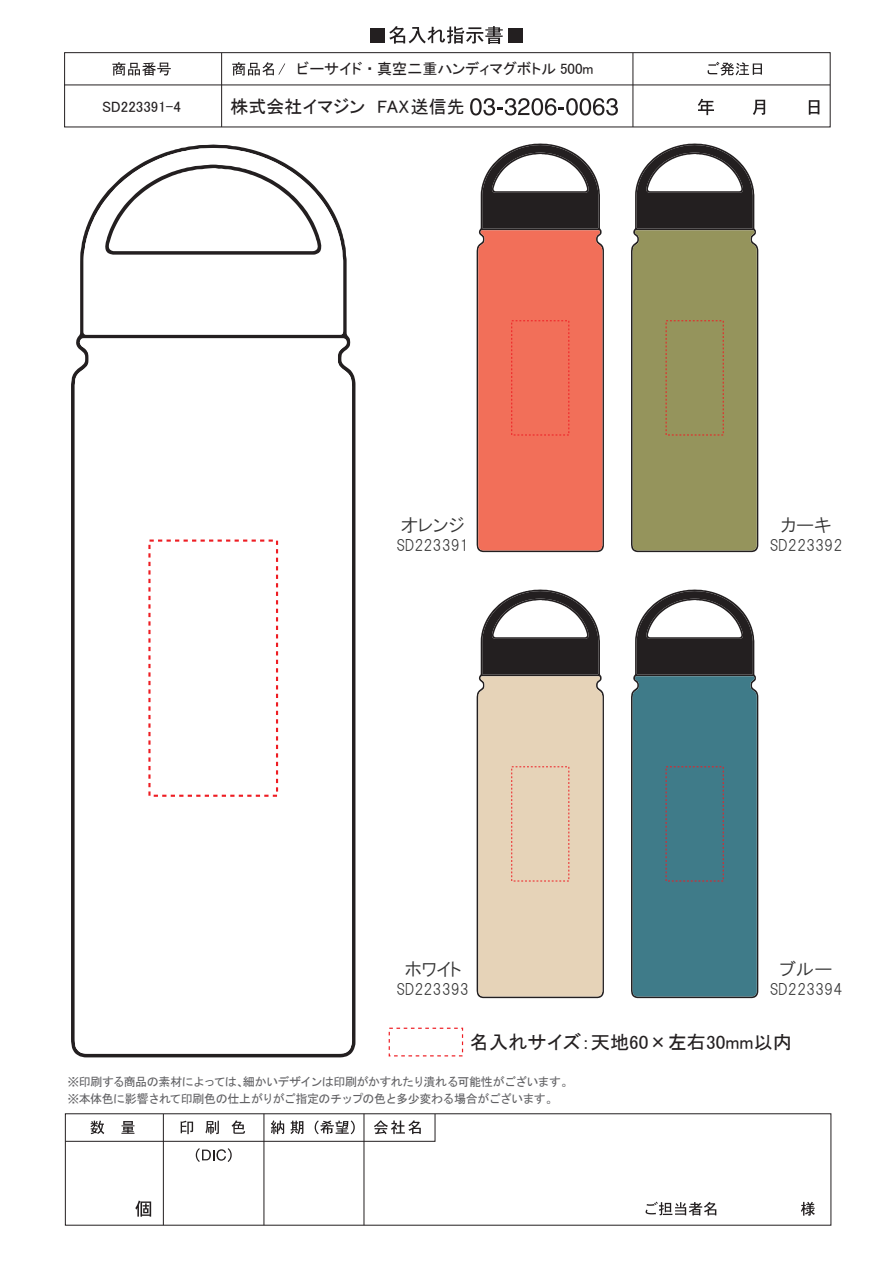
<style>
.page{position:relative;width:893px;height:1263px;background:#fff}
.page>*{position:absolute;margin:0;border:0;box-sizing:border-box;transform-origin:0 0}
.t1{font:19.2px "MS P Gothic";color:#231f20}
.t2{font:19.2px "HGP Gothic M";color:#333}
.t3{font:18px "MS P Gothic";color:#231f20}
.t4{font:15.6px "HGP Gothic M";color:#333}
.t5{font:15px "MS P Gothic";color:#231f20}
.t6{font:12px/17px "MS Gothic";letter-spacing:-.045em;color:#616164}
</style>
<div class="page">
<hr style="left:264px;top:1114px;width:1px;height:111px;background:#231f20">
<hr style="left:163px;top:1114px;width:1px;height:111px;background:#231f20">
<hr style="left:364px;top:1114px;width:1px;height:111px;background:#231f20">
<svg style="left:65px;top:1113px;width:371px;height:29px"></svg>
<svg style="left:196px;top:1148px;width:36px;height:14px"></svg>
<svg style="left:135px;top:1200px;width:16px;height:16px"></svg>
<svg style="left:645px;top:1201px;width:71px;height:14px"></svg>
<svg style="left:801px;top:1202px;width:14px;height:14px"></svg>
<div style="left:64px;top:52px;width:766px;height:75px;border:1px solid #231f20"></div>
<svg style="left:698px;top:99px;width:16px;height:16px"></svg>
<svg style="left:753px;top:100px;width:12px;height:15px"></svg>
<svg style="left:809px;top:100px;width:10px;height:15px"></svg>
<hr style="left:221px;top:53px;width:1px;height:74px;background:#231f20">
<div style="left:370px;top:28px;width:15px;height:14px;background:#231f20"></div>
<svg style="left:389px;top:26px;width:114px;height:18px"></svg>
<div style="left:508px;top:28px;width:15px;height:14px;background:#231f20"></div>
<svg style="left:470px;top:98px;width:148px;height:17px"></svg>
<hr style="left:633px;top:53px;width:1px;height:74px;background:#231f20">
<hr style="left:64px;top:85px;width:766px;height:1px;background:#231f20">
<svg style="left:112px;top:62px;width:59px;height:14px"></svg>
<svg style="left:232px;top:62px;width:53px;height:14px"></svg>
<svg style="left:708px;top:62px;width:54px;height:14px"></svg>
<svg style="left:71px;top:145px;width:284px;height:912px;fill:#2a2627"></svg>
<svg style="left:75px;top:338px;width:277px;height:716px"></svg>
<svg style="left:84px;top:148px;width:259px;height:187px"></svg>
<svg style="left:105px;top:165px;width:216px;height:90px"></svg>
<div style="left:148px;top:539px;width:130px;height:258px;background:#fff;border:2px dashed #ee1d23"></div>
<svg style="left:477px;top:144px;width:127px;height:408px"></svg>
<svg style="left:478px;top:145px;width:124px;height:405px"></svg>
<div style="left:511px;top:320px;width:58px;height:115px;border:1px dashed #ee1d23"></div>
<svg style="left:631px;top:144px;width:127px;height:408px"></svg>
<svg style="left:633px;top:145px;width:124px;height:405px"></svg>
<div style="left:666px;top:320px;width:58px;height:115px;border:1px dashed #ee1d23"></div>
<svg style="left:477px;top:589px;width:127px;height:409px"></svg>
<svg style="left:478px;top:591px;width:124px;height:405px"></svg>
<svg style="left:631px;top:589px;width:127px;height:409px"></svg>
<svg style="left:633px;top:591px;width:124px;height:405px"></svg>
<p class="t5" style="left:102px;top:99px;width:80px">SD223391-4</p>
<p class="t5" style="left:297px;top:61px;width:298px">ビーサイド・真空二重ハンディマグボトル 500m</p>
<h2 class="t3" style="left:230px;top:98px;width:236px">株式会社イマジン FAX送信先</h2>
<h1 class="t2" style="left:400px;top:515px;width:66px">オレンジ</h1>
<h3 class="t4" style="left:396px;top:537px;width:74px">SD223391</h3>
<h1 class="t2" style="left:405px;top:960px;width:58px">ホワイト</h1>
<h3 class="t4" style="left:396px;top:982px;width:74px">SD223393</h3>
<h1 class="t2" style="left:780px;top:515px;width:53px">カーキ</h1>
<h3 class="t4" style="left:770px;top:537px;width:74px">SD223392</h3>
<h1 class="t2" style="left:780px;top:960px;width:55px">ブルー</h1>
<h3 class="t4" style="left:770px;top:982px;width:74px">SD223394</h3>
<h1 class="t1" style="left:470px;top:1032px;width:323px">名入れサイズ：天地60×左右30mm以内</h1>
<p class="t6" style="left:68px;top:1073px;width:507px">※印刷する商品の素材によっては、細かいデザインは印刷がかすれたり潰れる可能性がございます。※本体色に影響されて印刷色の仕上がりがご指定のチップの色と多少変わる場合がございます。</p>
</div>
